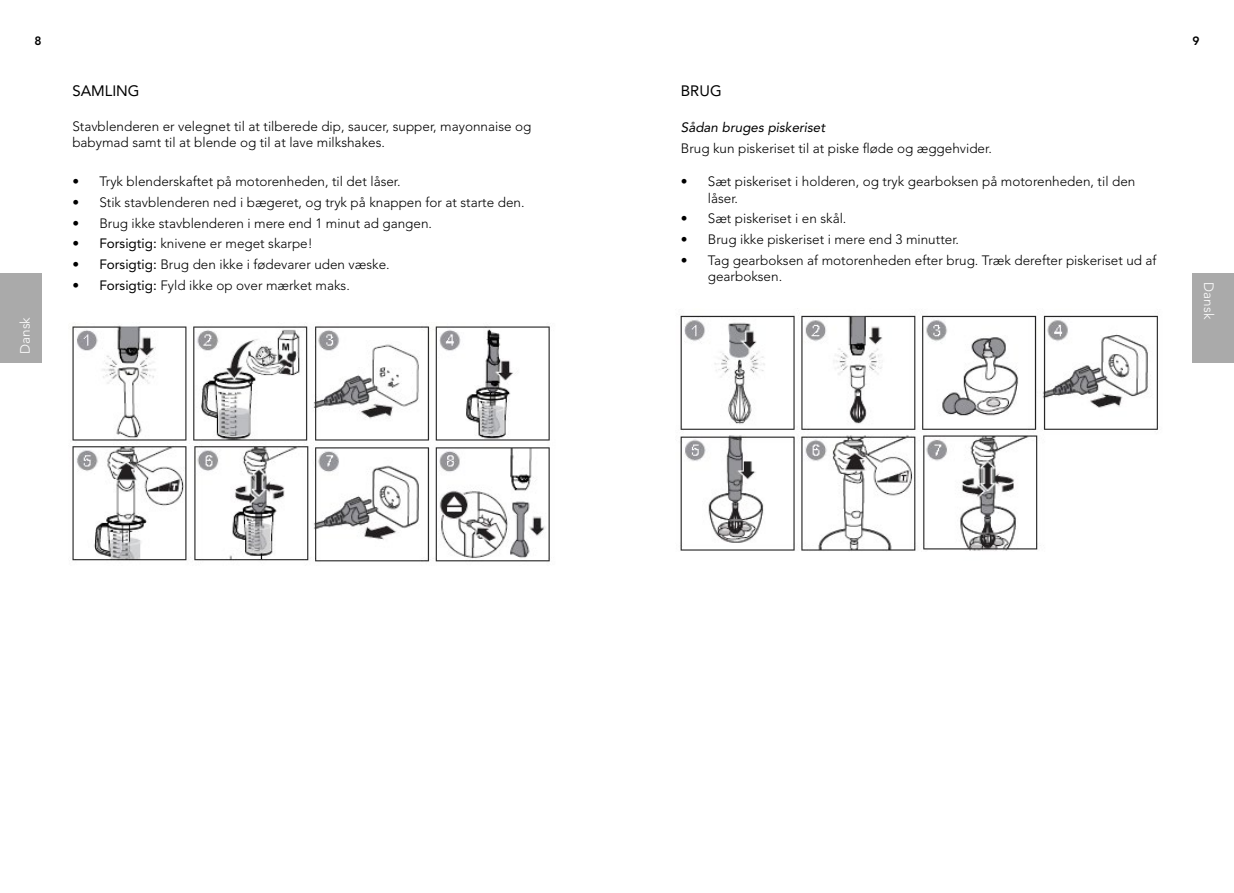
<style>
.page{position:relative;width:1234px;height:893px;background:#fff}
.page>*{position:absolute;margin:0;border:0;box-sizing:border-box;transform-origin:0 0}
.t1{font:15px "Avenir LT Pro";color:#000}
.t2{font:300 13.5px/16.5px "Avenir LT Pro";color:#000}
.t3{font:italic 13.5px "Avenir LT Pro";color:#000}
.t4{font:300 13.5px "Avenir LT Pro";color:#fff}
.t5{font:800 12px "Avenir LT Pro";color:#000}
.s1{font-weight:400}
</style>
<div class="page">
<div style="left:1192px;top:273px;width:41px;height:90px;background:#aaa"></div>
<div style="left:0;top:273px;width:41px;height:90px;background:#aaa"></div>
<img style="left:70px;top:324px;width:480px;height:238px">
<img style="left:680px;top:308px;width:478px;height:243px">
<p class="t5" style="left:34px;top:33px;width:9px">8</p>
<p class="t5" style="left:1192px;top:33px;width:9px">9</p>
<p class="t4" style="left:17px;top:354px;width:38px;rotate:-90deg">Dansk</p>
<p class="t1" style="left:72px;top:82px;width:69px">SAMLING</p>
<p class="t2" style="left:72px;top:118px;width:460px">Stavblenderen er velegnet til at tilberede dip, saucer, supper, mayonnaise og babymad samt til at blende og til at lave milkshakes.</p>
<p class="t2" style="left:72px;top:173px;width:330px">• Tryk blenderskaftet på motorenheden, til det låser.</p>
<p class="t2" style="left:72px;top:194px;width:453px">• Stik stavblenderen ned i bægeret, og tryk på knappen for at starte den.</p>
<p class="t2" style="left:72px;top:215px;width:361px">• Brug ikke stavblenderen i mere end 1 minut ad gangen.</p>
<p class="t2" style="left:72px;top:236px;width:242px"><span class="s1">• Forsigtig:</span> knivene er meget skarpe!</p>
<p class="t2" style="left:72px;top:256px;width:319px"><span class="s1">• Forsigtig:</span> Brug den ikke i fødevarer uden væske.</p>
<p class="t2" style="left:72px;top:277px;width:279px"><span class="s1">• Forsigtig:</span> Fyld ikke op over mærket maks.</p>
<p class="t1" style="left:680px;top:82px;width:42px">BRUG</p>
<p class="t3" style="left:680px;top:119px;width:146px">Sådan bruges piskeriset</p>
<p class="t2" style="left:680px;top:140px;width:312px">Brug kun piskeriset til at piske fløde og æggehvider.</p>
<p class="t2" style="left:707px;top:173px;width:429px;text-indent:-27px">• Sæt piskeriset i holderen, og tryk gearboksen på motorenheden, til den låser.</p>
<p class="t2" style="left:680px;top:210px;width:167px">• Sæt piskeriset i en skål.</p>
<p class="t2" style="left:680px;top:231px;width:280px">• Brug ikke piskeriset i mere end 3 minutter.</p>
<p class="t2" style="left:707px;top:252px;width:450px;text-indent:-27px">• Tag gearboksen af motorenheden efter brug. Træk derefter piskeriset ud af gearboksen.</p>
<p class="t4" style="left:1216px;top:282px;width:38px;rotate:90deg">Dansk</p>
</div>
